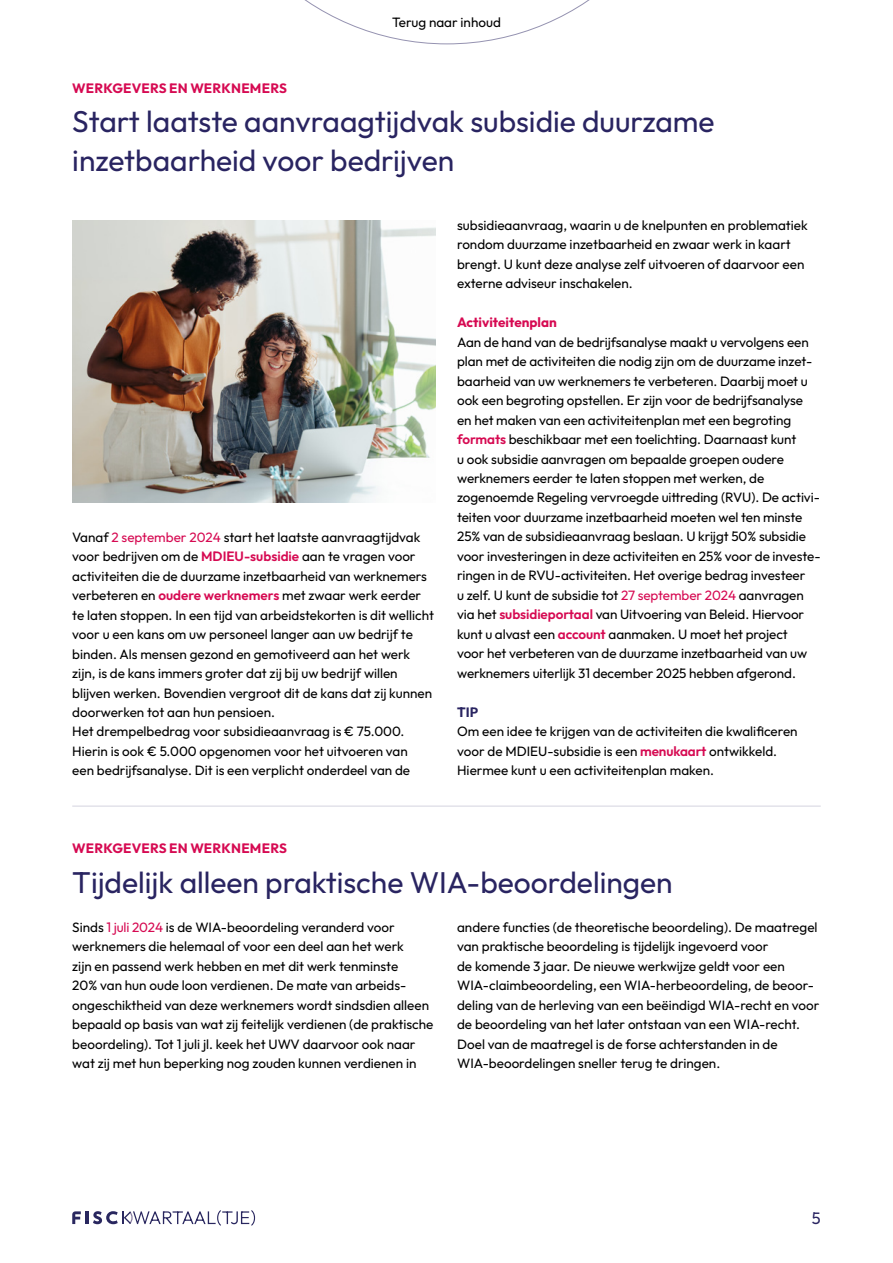
<style>
.page{position:relative;width:893px;height:1263px;background:#fff}
.page>*{position:absolute;margin:0;border:0;box-sizing:border-box;transform-origin:0 0}
.t1{font:30px/39px "Outfit";color:#292461}
.t2{font:16.5px "Outfit";color:#292461}
.t3{font:13.5px/19.5px "Outfit";color:#000}
.t4{font:700 13.5px "Outfit";letter-spacing:.005em;color:#d60a52}
.t5{font:700 13.5px "Outfit";color:#292461}
.s1{color:#d60a52}
.s2{font-weight:600;color:#d60a52}
</style>
<div class="page">
<svg style="left:304px;top:0;width:286px;height:44px"></svg>
<svg style="left:72px;top:1210px;width:183px;height:16px"></svg>
<hr style="left:72px;top:806px;width:749px;height:1px;background:#d4d3df">
<img style="left:72px;top:221px;width:364px;height:281px">
<p class="t3" style="left:392px;top:12px;width:110px">Terug naar inhoud</p>
<p class="t4" style="left:72px;top:79px;width:216px">WERKGEVERS EN WERKNEMERS</p>
<h1 class="t1" style="left:72px;top:103px;width:644px">Start laatste aanvraagtijdvak subsidie duurzame inzetbaarheid voor bedrijven</h1>
<p class="t3" style="left:72px;top:527px;width:363px">Vanaf <span class="s1">2 september 2024</span> start het laatste aanvraagtijdvak voor bedrijven om de <span class="s2">MDIEU-subsidie</span> aan te vragen voor activiteiten die de duurzame inzetbaarheid van werknemers verbeteren en <span class="s2">oudere werknemers</span> met zwaar werk eerder te laten stoppen. In een tijd van arbeidstekorten is dit wellicht voor u een kans om uw personeel langer aan uw bedrijf te binden. Als mensen gezond en gemotiveerd aan het werk zijn, is de kans immers groter dat zij bij uw bedrijf willen blijven werken. Bovendien vergroot dit de kans dat zij kunnen doorwerken tot aan hun pensioen.<br>Het drempelbedrag voor subsidieaanvraag is € 75.000.<br>Hierin is ook € 5.000 opgenomen voor het uitvoeren van<br>een bedrijfsanalyse. Dit is een verplicht onderdeel van de</p>
<p class="t3" style="left:457px;top:215px;width:352px">subsidieaanvraag, waarin u de knelpunten en problematiek rondom duurzame inzetbaarheid en zwaar werk in kaart brengt. U kunt deze analyse zelf uitvoeren of daarvoor een externe adviseur inschakelen.</p>
<p class="t4" style="left:457px;top:313px;width:101px">Activiteitenplan</p>
<p class="t3" style="left:457px;top:332px;width:365px">Aan de hand van de bedrijfsanalyse maakt u vervolgens een plan met de activiteiten die nodig zijn om de duurzame inzet&shy;baarheid van uw werknemers te verbeteren. Daarbij moet u ook een begroting opstellen. Er zijn voor de bedrijfsanalyse en het maken van een activiteitenplan met een begroting <span class="s2">formats</span> beschikbaar met een toelichting. Daarnaast kunt<br>u ook subsidie aanvragen om bepaalde groepen oudere werknemers eerder te laten stoppen met werken, de zogenoemde Regeling vervroegde uittreding (RVU). De activi&shy;teiten voor duurzame inzetbaarheid moeten wel ten minste 25% van de subsidieaanvraag beslaan. U krijgt 50% subsidie voor investeringen in deze activiteiten en 25% voor de investe&shy;ringen in de RVU-activiteiten. Het overige bedrag investeer<br>u zelf. U kunt de subsidie tot <span class="s1">27 september 2024</span> aanvragen via het <span class="s2">subsidieportaal</span> van Uitvoering van Beleid. Hiervoor kunt u alvast een <span class="s2">account</span> aanmaken. U moet het project<br>voor het verbeteren van de duurzame inzetbaarheid van uw werknemers uiterlijk 31 december 2025 hebben afgerond.</p>
<p class="t5" style="left:457px;top:703px;width:23px">TIP</p>
<p class="t3" style="left:457px;top:722px;width:342px">Om een idee te krijgen van de activiteiten die kwalificeren voor de MDIEU-subsidie is een <span class="s2">menukaart</span> ontwikkeld.<br>Hiermee kunt u een activiteitenplan maken.</p>
<p class="t4" style="left:72px;top:840px;width:216px">WERKGEVERS EN WERKNEMERS</p>
<h1 class="t1" style="left:72px;top:863px;width:602px">Tijdelijk alleen praktische WIA-beoordelingen</h1>
<p class="t3" style="left:457px;top:917px;width:364px">andere functies (de theoretische beoordeling). De maatregel van praktische beoordeling is tijdelijk ingevoerd voor<br>de komende 3 jaar. De nieuwe werkwijze geldt voor een WIA-claimbeoordeling, een WIA-herbeoordeling, de beoor&shy;deling van de herleving van een beëindigd WIA-recht en voor de beoordeling van het later ontstaan van een WIA-recht.<br>Doel van de maatregel is de forse achterstanden in de WIA-beoordelingen sneller terug te dringen.</p>
<p class="t3" style="left:72px;top:917px;width:363px">Sinds <span class="s1">1 juli 2024</span> is de WIA-beoordeling veranderd voor werknemers die helemaal of voor een deel aan het werk<br>zijn en passend werk hebben en met dit werk tenminste<br>20% van hun oude loon verdienen. De mate van arbeids&shy;ongeschiktheid van deze werknemers wordt sindsdien alleen bepaald op basis van wat zij feitelijk verdienen (de praktische beoordeling). Tot 1 juli jl. keek het UWV daarvoor ook naar wat zij met hun beperking nog zouden kunnen verdienen in</p>
<p class="t2" style="left:812px;top:1208px;width:10px">5</p>
</div>
